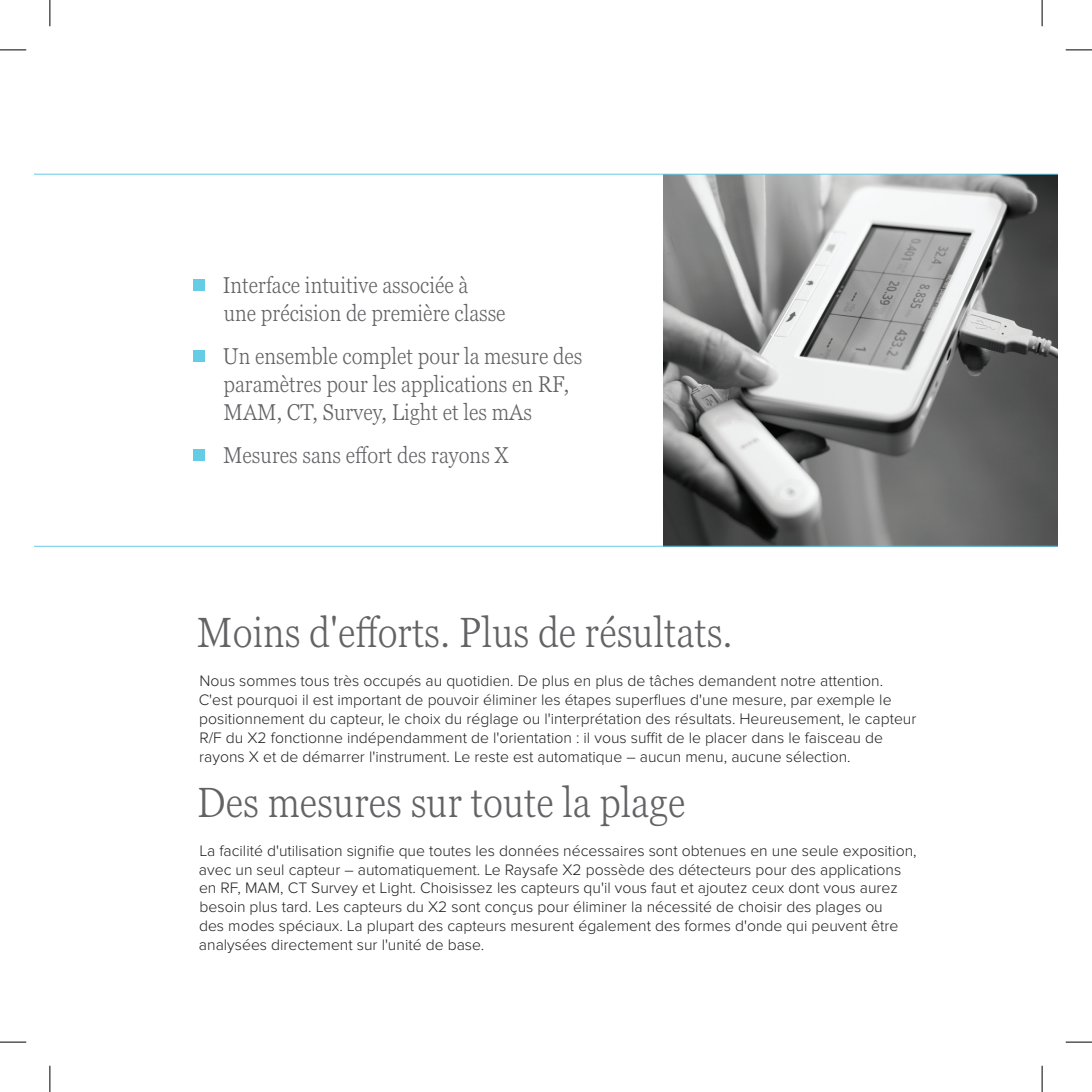
<style>
.page{position:relative;width:1092px;height:1092px;background:#fff}
.page>*{position:absolute;margin:0;border:0;box-sizing:border-box;transform-origin:0 0}
.t1{font:300 condensed 42px "Georgia Pro";color:#636366}
.t2{font:300 condensed 22.75px/28px "Georgia Pro";color:#636366}
.t3{font:300 15.75px/18.9px "Proxima Nova";color:#231f20}
.s1{font-size:52.5px;color:#65cce6}
</style>
<div class="page">
<img style="left:664px;top:175px;width:393px;height:371px">
<hr style="left:35px;top:546px;width:1022px;height:1px;background:#65cce6">
<hr style="left:35px;top:174px;width:1022px;height:1px;background:#65cce6">
<svg style="left:0;top:50px;width:26px;height:1px"></svg>
<svg style="left:1066px;top:50px;width:26px;height:1px"></svg>
<svg style="left:0;top:1042px;width:26px;height:1px"></svg>
<svg style="left:1066px;top:1042px;width:26px;height:1px"></svg>
<svg style="left:50px;top:0;width:1px;height:26px"></svg>
<svg style="left:50px;top:1066px;width:1px;height:26px"></svg>
<svg style="left:1042px;top:0;width:1px;height:26px"></svg>
<svg style="left:1042px;top:1066px;width:1px;height:26px"></svg>
<h2 class="t2" style="left:224px;top:271px;width:283px;text-indent:-34px"><span class="s1">▪</span> Interface intuitive associée à une précision de première classe</h2>
<h2 class="t2" style="left:223px;top:342px;width:360px;text-indent:-34px"><span class="s1">▪</span> Un ensemble complet pour la mesure des paramètres pour les applications en RF,<br>MAM, CT, Survey, Light et les mAs</h2>
<h2 class="t2" style="left:189px;top:441px;width:321px"><span class="s1">▪</span> Mesures sans effort des rayons X</h2>
<h1 class="t1" style="left:197px;top:605px;width:537px">Moins d'efforts. Plus de résultats.</h1>
<p class="t3" style="left:199px;top:671px;width:719px">Nous sommes tous très occupés au quotidien. De plus en plus de tâches demandent notre attention.<br>C'est pourquoi il est important de pouvoir éliminer les étapes superflues d'une mesure, par exemple le positionnement du capteur, le choix du réglage ou l'interprétation des résultats. Heureusement, le capteur R/F du X2 fonctionne indépendamment de l'orientation : il vous suffit de le placer dans le faisceau de rayons X et de démarrer l'instrument. Le reste est automatique – aucun menu, aucune sélection.</p>
<h1 class="t1" style="left:197px;top:774px;width:490px">Des mesures sur toute la plage</h1>
<p class="t3" style="left:199px;top:841px;width:719px">La facilité d'utilisation signifie que toutes les données nécessaires sont obtenues en une seule exposition, avec un seul capteur – automatiquement. Le Raysafe X2 possède des détecteurs pour des applications en RF, MAM, CT Survey et Light. Choisissez les capteurs qu'il vous faut et ajoutez ceux dont vous aurez besoin plus tard. Les capteurs du X2 sont conçus pour éliminer la nécessité de choisir des plages ou<br>des modes spéciaux. La plupart des capteurs mesurent également des formes d'onde qui peuvent être analysées directement sur l'unité de base.</p>
</div>
